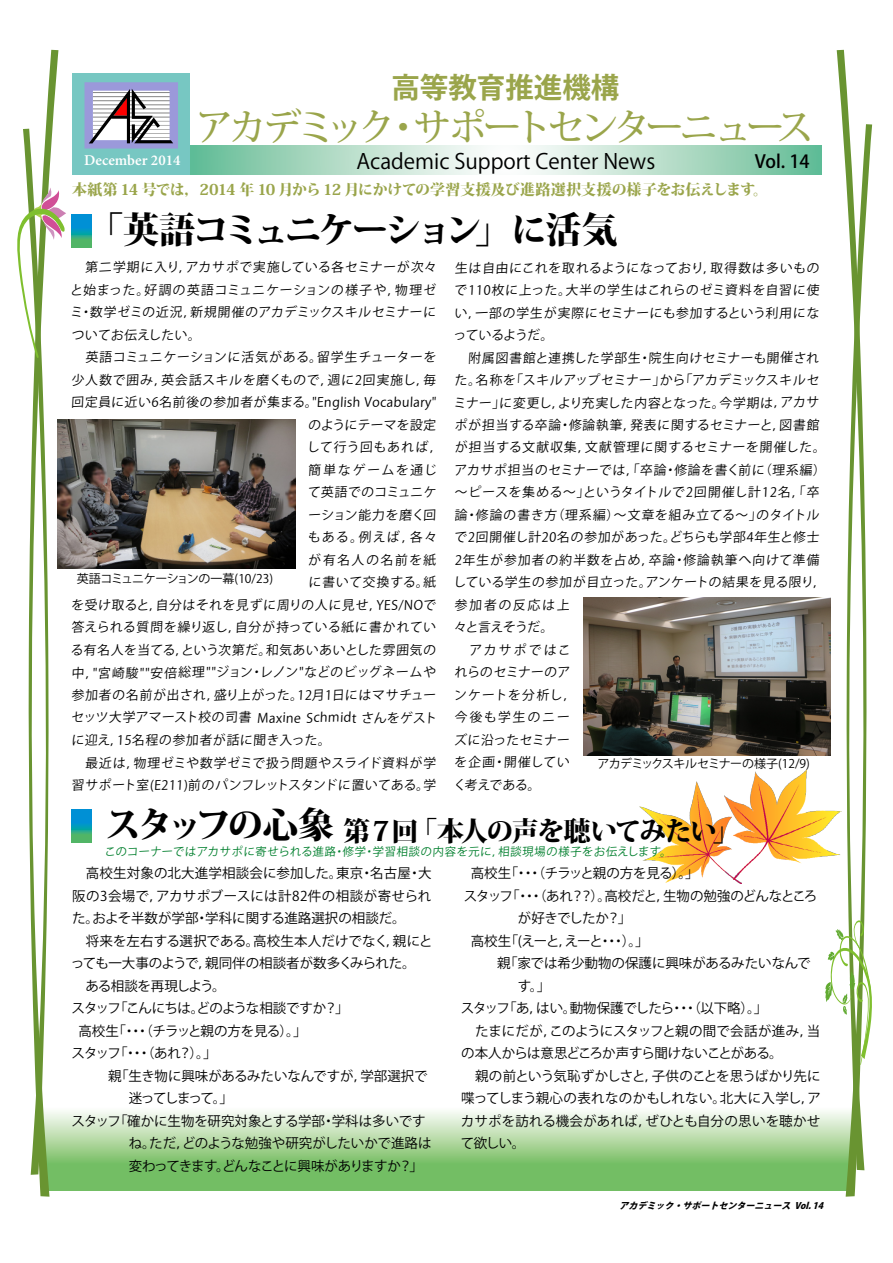
<style>
.page{position:relative;width:893px;height:1263px;background:#fff}
.page>*{position:absolute;margin:0;border:0;box-sizing:border-box;transform-origin:0 0}
.t1{font:500 37.5px "Koz Min Pro";letter-spacing:-.12em;color:#9aa54b}
.t2{font:800 36px "Koz Min Pro";letter-spacing:-.09em;color:#000}
.t3{font:700 28.5px "Koz Go Pro";color:#9aa54b}
.t4{font:800 27px "Koz Min Pro";letter-spacing:-.065em;color:#000}
.t5{font:21px "Koz Go Pro";color:#000}
.t6{font:500 18px "Koz Go Pro";color:#000}
.t7{font:800 15px "Koz Min Pro";letter-spacing:-.025em;color:#9aa54b}
.t8{font:600 15px "Minion Pro";color:#fff}
.t9{font:13.5px "Koz Go Pro";letter-spacing:-.005em;color:#000}
.t10{font:13.5px "Koz Go Pro";letter-spacing:-.045em;color:#000}
.t11{font:13.5px "Koz Go Pro";letter-spacing:.035em;color:#000}
.t12{font:13.5px "Koz Go Pro";letter-spacing:.015em;color:#000}
.t13{font:13.5px "Koz Go Pro";letter-spacing:-.03em;color:#000}
.t14{font:13.5px "Koz Go Pro";letter-spacing:-.055em;color:#000}
.t15{font:13.5px "Koz Go Pro";letter-spacing:.025em;color:#000}
.t16{font:13.5px "Koz Go Pro";letter-spacing:-.05em;color:#000}
.t17{font:13.5px "Koz Go Pro";letter-spacing:-.07em;color:#000}
.t18{font:13.5px "Koz Go Pro";letter-spacing:-.06em;color:#000}
.t19{font:13.5px "Koz Go Pro";letter-spacing:-.08em;color:#000}
.t20{font:13.5px "Koz Go Pro";letter-spacing:-.04em;color:#000}
.t21{font:13.5px "Koz Go Pro";letter-spacing:-.1em;color:#000}
.t22{font:13.5px "Koz Go Pro";letter-spacing:-.035em;color:#000}
.t23{font:12.75px/22.2px "Koz Go Pro";color:#000}
.t24{font:12px "Koz Go Pro";letter-spacing:-.04em;color:#000}
.t25{font:11.4px "Koz Go Pro";color:#007f2d}
.t26{font:italic 800 9px "Koz Go Pro";color:#000}
.s1{font-size:36px}
.s2{color:#fff}
</style>
<div class="page">
<svg style="left:58px;top:883px;width:779px;height:308px"></svg>
<svg style="left:190px;top:145px;width:631px;height:30px;background:#b5ddca"></svg>
<div style="left:72px;top:73px;width:118px;height:102px;background:#77c7c2"></div>
<div style="left:84px;top:82px;width:94px;height:66px;border:8px solid #9b99da"></div>
<svg style="left:89px;top:89px;width:84px;height:54px;background:#b2abb4"></svg>
<hr style="left:111px;top:116px;width:17px;height:3px;background:#000">
<svg style="left:826px;top:597px;width:11px;height:573px"></svg>
<svg style="left:837px;top:50px;width:36px;height:1147px"></svg>
<svg style="left:825px;top:919px;width:48px;height:146px"></svg>
<svg style="left:24px;top:50px;width:34px;height:1147px"></svg>
<svg style="left:23px;top:129px;width:46px;height:1046px"></svg>
<svg style="left:17px;top:188px;width:49px;height:170px"></svg>
<img style="left:639px;top:781px;width:103px;height:102px">
<img style="left:725px;top:769px;width:116px;height:111px">
<svg style="left:71px;top:215px;width:21px;height:33px"></svg>
<svg style="left:71px;top:810px;width:21px;height:33px"></svg>
<img style="left:58px;top:419px;width:238px;height:149px">
<img style="left:583px;top:598px;width:248px;height:157px">
<h3 class="t3" style="left:391px;top:69px;width:229px">高等教育推進機構</h3>
<h1 class="t1" style="left:196px;top:100px;width:619px">アカデミック・サポートセンターニュース</h1>
<p class="t7" style="left:72px;top:178px;width:697px">本紙第 14 号では，2014 年 10 月から12 月にかけての学習支援及び進路選択支援の様子をお伝えします。</p>
<h3 class="t5" style="left:356px;top:148px;width:300px">Academic Support Center News</h3>
<p class="t8" style="left:84px;top:150px;width:98px">December 2014</p>
<h3 class="t6" style="left:755px;top:150px;width:56px">Vol. 14</h3>
<h2 class="t2" style="left:87px;top:203px;width:532px">「英語コミュニケーション」に活気</h2>
<p class="t23" style="left:68px;top:267px;width:370px;text-indent:17px;rotate:-3deg">第二学期に入り，アカサポで実施している各セミナーが次々と始まった。好調の英語コミュニケーションの様子や，物理ゼミ・数学ゼミの近況，新規開催のアカデミックスキルセミナーに</p>
<p class="t23" style="left:71px;top:327px;width:131px;rotate:-3deg">ついてお伝えしたい。</p>
<p class="t23" style="left:70px;top:356px;width:367px;text-align:right;rotate:-3deg">英語コミュニケーションに活気がある。留学生チューターを少人数で囲み，英会話スキルを磨くもので，週に2回実施し，毎</p>
<p class="t23" style="left:71px;top:403px;width:366px;line-height:25.3px;text-align:right;rotate:-3deg">回定員に近い6名前後の参加者が集まる。"English Vocabulary"のようにテーマを設定</p>
<p class="t23" style="left:306px;top:440px;width:137px;rotate:-3deg">して行う回もあれば，</p>
<p class="t23" style="left:308px;top:462px;width:130px;rotate:-3deg">簡単なゲームを通じ</p>
<p class="t23" style="left:307px;top:485px;width:130px;rotate:-3deg">て英語でのコミュニケ</p>
<p class="t23" style="left:307px;top:507px;width:129px;rotate:-3deg">ーション能力を磨く回</p>
<p class="t23" style="left:307px;top:530px;width:130px;rotate:-3deg">もある。例えば，各々</p>
<p class="t23" style="left:308px;top:552px;width:129px;rotate:-3deg">が有名人の名前を紙</p>
<p class="t23" style="left:308px;top:575px;width:129px;rotate:-3deg">に書いて交換する。紙</p>
<p class="t23" style="left:70px;top:605px;width:367px;line-height:21.3px;rotate:-3deg">を受け取ると，自分はそれを見ずに周りの人に見せ，YES/NOで答えられる質問を繰り返し，自分が持っている紙に書かれてい</p>
<p class="t23" style="left:70px;top:649px;width:367px;rotate:-3deg">る有名人を当てる，という次第だ。和気あいあいとした雰囲気の中，"宮崎駿""安倍総理""ジョン・レノン"などのビッグネームや</p>
<p class="t23" style="left:70px;top:694px;width:367px;line-height:23.4px;rotate:-3deg">参加者の名前が出され，盛り上がった。12月1日にはマサチューセッツ大学アマースト校の司書 Maxine Schmidt さんをゲスト</p>
<p class="t23" style="left:83px;top:733px;width:352px;line-height:26px;text-indent:-13px;rotate:-3deg">に迎え，15名程の参加者が話に聞き入った。<br>最近は，物理ゼミや数学ゼミで扱う問題やスライド資料が学</p>
<p class="t23" style="left:71px;top:783px;width:366px;rotate:-3deg">習サポート室(E211)前のパンフレットスタンドに置いてある。学</p>
<p class="t24" style="left:77px;top:571px;width:198px">英語コミュニケーションの一幕(10/23)</p>
<p class="t23" style="left:452px;top:267px;width:368px;text-align:justify;rotate:-3deg">生は自由にこれを取れるようになっており，取得数は多いもので110枚に上った。大半の学生はこれらのゼミ資料を自習に使い，一部の学生が実際にセミナーにも参加するという利用にな</p>
<p class="t23" style="left:453px;top:327px;width:101px;rotate:-3deg">っているようだ。</p>
<p class="t23" style="left:468px;top:356px;width:352px;rotate:-3deg">附属図書館と連携した学部生・院生向けセミナーも開催され</p>
<p class="t23" style="left:454px;top:379px;width:366px;rotate:-3deg">た。名称を「スキルアップセミナー」から「アカデミックスキルセ</p>
<p class="t23" style="left:453px;top:401px;width:367px;rotate:-3deg">ミナー」に変更し，より充実した内容となった。今学期は，アカサ</p>
<p class="t23" style="left:454px;top:424px;width:366px;rotate:-3deg">ポが担当する卒論・修論執筆，発表に関するセミナーと，図書館</p>
<p class="t23" style="left:454px;top:446px;width:372px;rotate:-3deg">が担当する文献収集，文献管理に関するセミナーを開催した。</p>
<p class="t23" style="left:454px;top:469px;width:373px;rotate:-3deg">アカサポ担当のセミナーでは，「卒論・修論を書く前に（理系編）</p>
<p class="t23" style="left:454px;top:492px;width:366px;rotate:-3deg">～ピースを集める～」というタイトルで2回開催し計12名，「卒</p>
<p class="t23" style="left:454px;top:514px;width:366px;rotate:-3deg">論・修論の書き方（理系編）～文章を組み立てる～」のタイトル</p>
<p class="t23" style="left:454px;top:536px;width:366px;rotate:-3deg">で2回開催し計20名の参加があった。どちらも学部4年生と修士</p>
<p class="t23" style="left:454px;top:559px;width:365px;rotate:-3deg">2年生が参加者の約半数を占め，卒論・修論執筆へ向けて準備</p>
<p class="t23" style="left:453px;top:582px;width:373px;rotate:-3deg">している学生の参加が目立った。アンケートの結果を見る限り，</p>
<p class="t23" style="left:452px;top:597px;width:118px;rotate:-3deg">参加者の反応は上々と言えそうだ。</p>
<p class="t23" style="left:469px;top:642px;width:103px;rotate:-3deg">アカサポではこ</p>
<p class="t23" style="left:454px;top:665px;width:117px;rotate:-3deg">れらのセミナーのア</p>
<p class="t23" style="left:453px;top:687px;width:124px;rotate:-3deg">ンケートを分析し，</p>
<p class="t23" style="left:454px;top:710px;width:117px;rotate:-3deg">今後も学生のニー</p>
<p class="t23" style="left:453px;top:732px;width:117px;rotate:-3deg">ズに沿ったセミナー</p>
<p class="t23" style="left:454px;top:755px;width:117px;rotate:-3deg">を企画・開催してい</p>
<p class="t23" style="left:453px;top:776px;width:88px;rotate:-3deg">く考えである。</p>
<p class="t24" style="left:598px;top:756px;width:214px">アカデミックスキルセミナーの様子(12/9)</p>
<h3 class="t4" style="left:105px;top:810px;width:636px"><span class="s1">スタッフの心象</span> 第７回「本人の声を聴いてみたい」</h3>
<p class="t25" style="left:105px;top:858px;width:568px;rotate:-3deg">このコーナーではアカサポに寄せられる進路・修学・学習相談の内容を元に，相談現場の様子をお伝えします。</p>
<p class="t9" style="left:72px;top:864px;width:361px">　高校生対象の北大進学相談会に参加した。東京・名古屋・大</p>
<p class="t11" style="left:72px;top:887px;width:361px">阪の3会場で，アカサポブースには計82件の相談が寄せられ</p>
<p class="t9" style="left:72px;top:909px;width:335px">た。およそ半数が学部・学科に関する進路選択の相談だ。</p>
<p class="t12" style="left:72px;top:932px;width:362px">　将来を左右する選択である。高校生本人だけでなく，親にと</p>
<p class="t9" style="left:71px;top:954px;width:346px">っても一大事のようで，親同伴の相談者が数多くみられた。</p>
<p class="t20" style="left:72px;top:977px;width:155px">　ある相談を再現しよう。</p>
<p class="t18" style="left:72px;top:999px;width:278px">スタッフ「こんにちは。どのような相談ですか？」</p>
<p class="t9" style="left:78px;top:1022px;width:230px">高校生「・・・（チラッと親の方を見る）。」</p>
<p class="t9" style="left:72px;top:1044px;width:146px">スタッフ「・・・（あれ？）。」</p>
<p class="t9" style="left:72px;top:1067px;width:357px"><span class="s2">スタッ</span>親「生き物に興味があるみたいなんですが，学部選択で</p>
<p class="t21" style="left:129px;top:1089px;width:106px">迷ってしまって。」</p>
<p class="t9" style="left:72px;top:1112px;width:356px">スタッフ「確かに生物を研究対象とする学部・学科は多いです</p>
<p class="t9" style="left:129px;top:1134px;width:304px">ね。ただ，どのような勉強や研究がしたいかで進路は</p>
<p class="t17" style="left:129px;top:1157px;width:296px">変わってきます。どんなことに興味がありますか？」</p>
<p class="t9" style="left:471px;top:864px;width:230px">高校生「・・・（チラッと親の方を見る）。」</p>
<p class="t10" style="left:464px;top:887px;width:355px">スタッフ「・・・（あれ？？）。高校だと，生物の勉強のどんなところ</p>
<p class="t22" style="left:518px;top:909px;width:115px">が好きでしたか？」</p>
<p class="t19" style="left:471px;top:932px;width:180px">高校生「(えーと，えーと・・・）。」</p>
<p class="t9" style="left:461px;top:954px;width:352px"><span class="s2">スタッ</span>親「家では希少動物の保護に興味があるみたいなんで</p>
<p class="t9" style="left:518px;top:977px;width:34px">す。」</p>
<p class="t13" style="left:461px;top:999px;width:308px">スタッフ「あ，はい。動物保護でしたら・・・（以下略）。」</p>
<p class="t9" style="left:461px;top:1022px;width:361px">　たまにだが，このようにスタッフと親の間で会話が進み，当</p>
<p class="t16" style="left:461px;top:1044px;width:323px">の本人からは意思どころか声すら聞けないことがある。</p>
<p class="t14" style="left:461px;top:1067px;width:361px">　親の前という気恥ずかしさと，子供のことを思うばかり先に</p>
<p class="t15" style="left:461px;top:1089px;width:361px">喋ってしまう親心の表れなのかもしれない。北大に入学し，ア</p>
<p class="t9" style="left:461px;top:1112px;width:361px">カサポを訪れる機会があれば，ぜひとも自分の思いを聴かせ</p>
<p class="t9" style="left:461px;top:1134px;width:66px">て欲しい。</p>
<p class="t26" style="left:620px;top:1199px;width:208px">アカデミック・サポートセンターニュース Vol.14</p>
</div>
